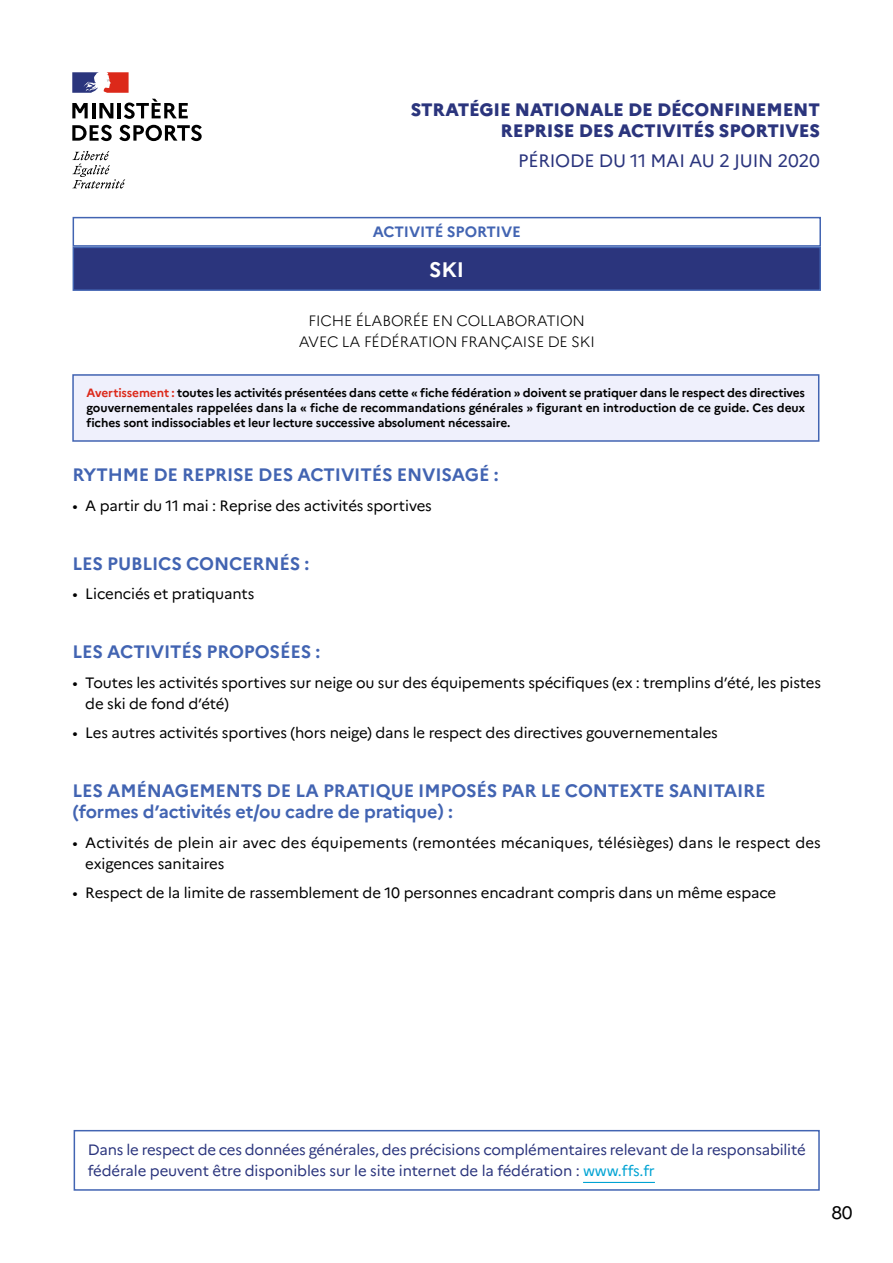
<style>
.page{position:relative;width:893px;height:1263px;background:#fff}
.page>*{position:absolute;margin:0;border:0;box-sizing:border-box;transform-origin:0 0}
.Heading_SPORT{font:700 21px "Marianne";color:#fff}
.TEXTE{font:700 18px/21px "Marianne";letter-spacing:-.01em;color:#4264b2}
.t1{font:800 18px/21px "Marianne";letter-spacing:-.01em;color:#2b357d;text-align:right}
.t2{font:18px "Marianne";letter-spacing:-.01em;color:#2b357d}
.t3{font:18px "Marianne";color:#000}
.t4{font:15px/21px "Marianne";letter-spacing:-.01em;color:#000}
.TEXTE-2{font:15px/21px "Marianne";letter-spacing:-.01em;color:#2b357d}
.TEXTE-3{font:300 15px/21px "Marianne";letter-spacing:-.01em;color:#000;text-align:center}
.t5{font:700 15px "Marianne";letter-spacing:-.01em;color:#4264b2}
.t6{font:700 12px/15px "Marianne";letter-spacing:-.01em;color:#000;text-align:justify}
.s1{color:#dc291a}
.s2{color:#00a3d3}
</style>
<div class="page">
<div style="left:73px;top:217px;width:748px;height:30px;border:2px solid #4264b2"></div>
<div style="left:73px;top:375px;width:746px;height:66px;background:#eff0fc"></div>
<div style="left:72px;top:374px;width:747px;height:68px;border:2px solid #4264b2"></div>
<svg style="left:72px;top:103px;width:16px;height:15px"></svg>
<hr style="left:92px;top:103px;width:3px;height:15px;background:#000">
<svg style="left:99px;top:103px;width:14px;height:15px"></svg>
<hr style="left:118px;top:103px;width:3px;height:15px;background:#000">
<svg style="left:124px;top:99px;width:64px;height:20px"></svg>
<svg style="left:72px;top:125px;width:40px;height:16px"></svg>
<svg style="left:119px;top:125px;width:83px;height:16px"></svg>
<svg style="left:72px;top:151px;width:53px;height:38px"></svg>
<svg style="left:72px;top:72px;width:57px;height:21px"></svg>
<hr style="left:583px;top:1182px;width:72px;height:1px;background:#00a3d3">
<div style="left:74px;top:1130px;width:746px;height:61px;border:2px solid #4264b2"></div>
<div style="left:73px;top:247px;width:747px;height:43px;background:#2b357d"></div>
<div style="left:73px;top:247px;width:748px;height:44px;border:2px solid #4264b2"></div>
<p class="t1" style="left:411px;top:99px;width:411px">STRATÉGIE NATIONALE DE DÉCONFINEMENT<br>REPRISE DES ACTIVITÉS SPORTIVES</p>
<p class="t2" style="left:518px;top:149px;width:303px">PÉRIODE DU 11 MAI AU 2 JUIN 2020</p>
<p class="t5" style="left:373px;top:223px;width:150px">ACTIVITÉ SPORTIVE</p>
<p class="Heading_SPORT" style="left:429px;top:256px;width:37px">SKI</p>
<p class="TEXTE-3" style="left:299px;top:310px;width:298px">FICHE ÉLABORÉE EN COLLABORATION<br>AVEC LA FÉDÉRATION FRANÇAISE DE SKI</p>
<p class="t6" style="left:87px;top:386px;width:720px"><span class="s1">Avertissement :</span> toutes les activités présentées dans cette « fiche fédération » doivent se pratiquer dans le respect des directives gouvernementales rappelées dans la « fiche de recommandations générales » figurant en introduction de ce guide. Ces deux fiches sont indissociables et leur lecture successive absolument nécessaire.</p>
<p class="TEXTE" style="left:73px;top:464px;width:427px">RYTHME DE REPRISE DES ACTIVITÉS ENVISAGÉ :</p>
<p class="t4" style="left:73px;top:495px;width:361px">• A partir du 11 mai : Reprise des activités sportives</p>
<p class="TEXTE" style="left:73px;top:553px;width:238px">LES PUBLICS CONCERNÉS :</p>
<p class="t4" style="left:73px;top:583px;width:183px">• Licenciés et pratiquants</p>
<p class="TEXTE" style="left:73px;top:641px;width:249px">LES ACTIVITÉS PROPOSÉES :</p>
<p class="t4" style="left:85px;top:672px;width:737px;text-indent:-13px">• Toutes les activités sportives sur neige ou sur des équipements spécifiques (ex : tremplins d’été, les pistes de ski de fond d’été)</p>
<p class="t4" style="left:73px;top:722px;width:647px">• Les autres activités sportives (hors neige) dans le respect des directives gouvernementales</p>
<p class="TEXTE" style="left:73px;top:780px;width:694px">LES AMÉNAGEMENTS DE LA PRATIQUE IMPOSÉS PAR LE CONTEXTE SANITAIRE (formes d’activités et/ou cadre de pratique) :</p>
<p class="t4" style="left:85px;top:832px;width:737px;text-indent:-13px">• Activités de plein air avec des équipements (remontées mécaniques, télésièges) dans le respect des exigences sanitaires</p>
<p class="t4" style="left:73px;top:882px;width:705px">• Respect de la limite de rassemblement de 10 personnes encadrant compris dans un même espace</p>
<p class="TEXTE-2" style="left:88px;top:1139px;width:719px">Dans le respect de ces données générales, des précisions complémentaires relevant de la responsabilité fédérale peuvent être disponibles sur le site internet de la fédération : <span class="s2">www.ffs.fr</span></p>
<p class="t3" style="left:831px;top:1201px;width:23px">80</p>
</div>
